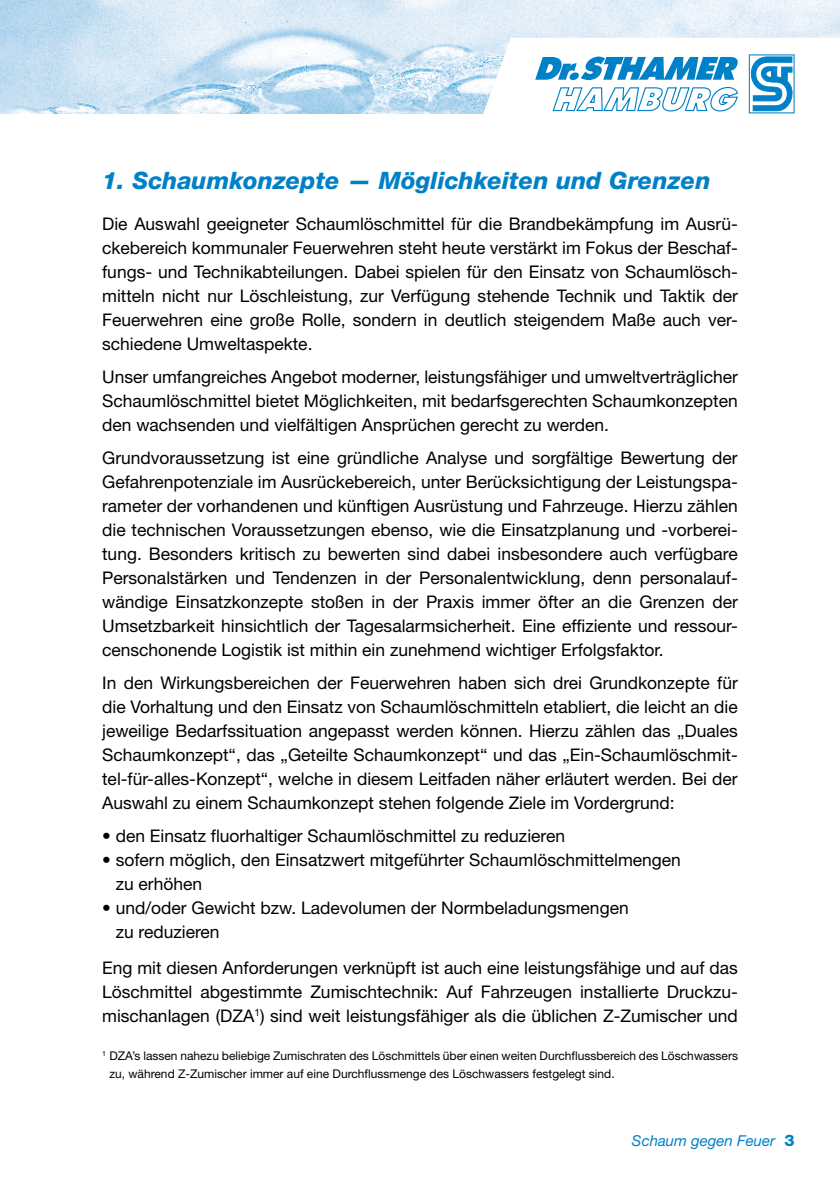
<style>
.page{position:relative;width:840px;height:1191px;background:#fff}
.page>*{position:absolute;margin:0;border:0;box-sizing:border-box;transform-origin:0 0}
.t1{font:italic 800 24px "Helvetica Neue";color:#0081c7}
.t2{font:17.4px/24px "Helvetica Neue";color:#000;text-align:justify}
.t3{font:italic 15px "Helvetica Neue";color:#0081c7}
.t4{font:12px/18px "Helvetica Neue";color:#000}
.s1{font-weight:800;font-style:normal;font-size:16px}
</style>
<div class="page">
<img style="left:0;top:0;width:839px;height:113px">
<svg style="left:480px;top:38px;width:359px;height:76px"></svg>
<h1 class="t1" style="left:102px;top:166px;width:609px">1. Schaumkonzepte — Möglichkeiten und Grenzen</h1>
<p class="t2" style="left:102px;top:211px;width:637px">Die Auswahl geeigneter Schaumlöschmittel für die Brandbekämpfung im Ausrü&shy;ckebereich kommunaler Feuerwehren steht heute verstärkt im Fokus der Beschaf&shy;fungs- und Technikabteilungen. Dabei spielen für den Einsatz von Schaumlösch&shy;mitteln nicht nur Löschleistung, zur Verfügung stehende Technik und Taktik der Feuerwehren eine große Rolle, sondern in deutlich steigendem Maße auch ver&shy;schiedene Umweltaspekte.</p>
<p class="t2" style="left:102px;top:364px;width:636px">Unser umfangreiches Angebot moderner, leistungsfähiger und umweltverträglicher Schaumlöschmittel bietet Möglichkeiten, mit bedarfsgerechten Schaumkonzepten den wachsenden und vielfältigen Ansprüchen gerecht zu werden.</p>
<p class="t2" style="left:102px;top:445px;width:636px">Grundvoraussetzung ist eine gründliche Analyse und sorgfältige Bewertung der Gefahrenpotenziale im Ausrückebereich, unter Berücksichtigung der Leistungspa&shy;rameter der vorhandenen und künftigen Ausrüstung und Fahrzeuge. Hierzu zählen die technischen Voraussetzungen ebenso, wie die Einsatzplanung und -vorberei&shy;tung. Besonders kritisch zu bewerten sind dabei insbesondere auch verfügbare Personalstärken und Tendenzen in der Personalentwicklung, denn personalauf&shy;wändige Einsatzkonzepte stoßen in der Praxis immer öfter an die Grenzen der Umsetzbarkeit hinsichtlich der Tagesalarmsicherheit. Eine effiziente und ressour&shy;censchonende Logistik ist mithin ein zunehmend wichtiger Erfolgsfaktor.</p>
<p class="t2" style="left:102px;top:670px;width:636px">In den Wirkungsbereichen der Feuerwehren haben sich drei Grundkonzepte für die Vorhaltung und den Einsatz von Schaumlöschmitteln etabliert, die leicht an die jeweilige Bedarfssituation angepasst werden können. Hierzu zählen das „Duales Schaumkonzept“, das „Geteilte Schaumkonzept“ und das „Ein-Schaumlöschmit&shy;tel-für-alles-Konzept“, welche in diesem Leitfaden näher erläutert werden. Bei der Auswahl zu einem Schaumkonzept stehen folgende Ziele im Vordergrund:</p>
<p class="t2" style="left:102px;top:823px;width:464px">• den Einsatz fluorhaltiger Schaumlöschmittel zu reduzieren</p>
<p class="t2" style="left:116px;top:847px;width:566px;text-indent:-14px">• sofern möglich, den Einsatzwert mitgeführter Schaumlöschmittelmengen zu erhöhen</p>
<p class="t2" style="left:116px;top:895px;width:514px;text-indent:-14px">• und/oder Gewicht bzw. Ladevolumen der Normbeladungsmengen zu reduzieren</p>
<p class="t2" style="left:102px;top:955px;width:637px">Eng mit diesen Anforderungen verknüpft ist auch eine leistungsfähige und auf das Löschmittel abgestimmte Zumischtechnik: Auf Fahrzeugen installierte Druckzu&shy;mischanlagen (DZA<sup>1</sup>) sind weit leistungsfähiger als die üblichen Z-Zumischer und</p>
<p class="t4" style="left:109px;top:1046px;width:629px;text-indent:-7px"><sup>1</sup> DZA’s lassen nahezu beliebige Zumischraten des Löschmittels über einen weiten Durchflussbereich des Löschwassers zu, während Z-Zumischer immer auf eine Durchflussmenge des Löschwassers festgelegt sind.</p>
<p class="t3" style="left:631px;top:1131px;width:164px">Schaum gegen Feuer <span class="s1">3</span></p>
</div>
